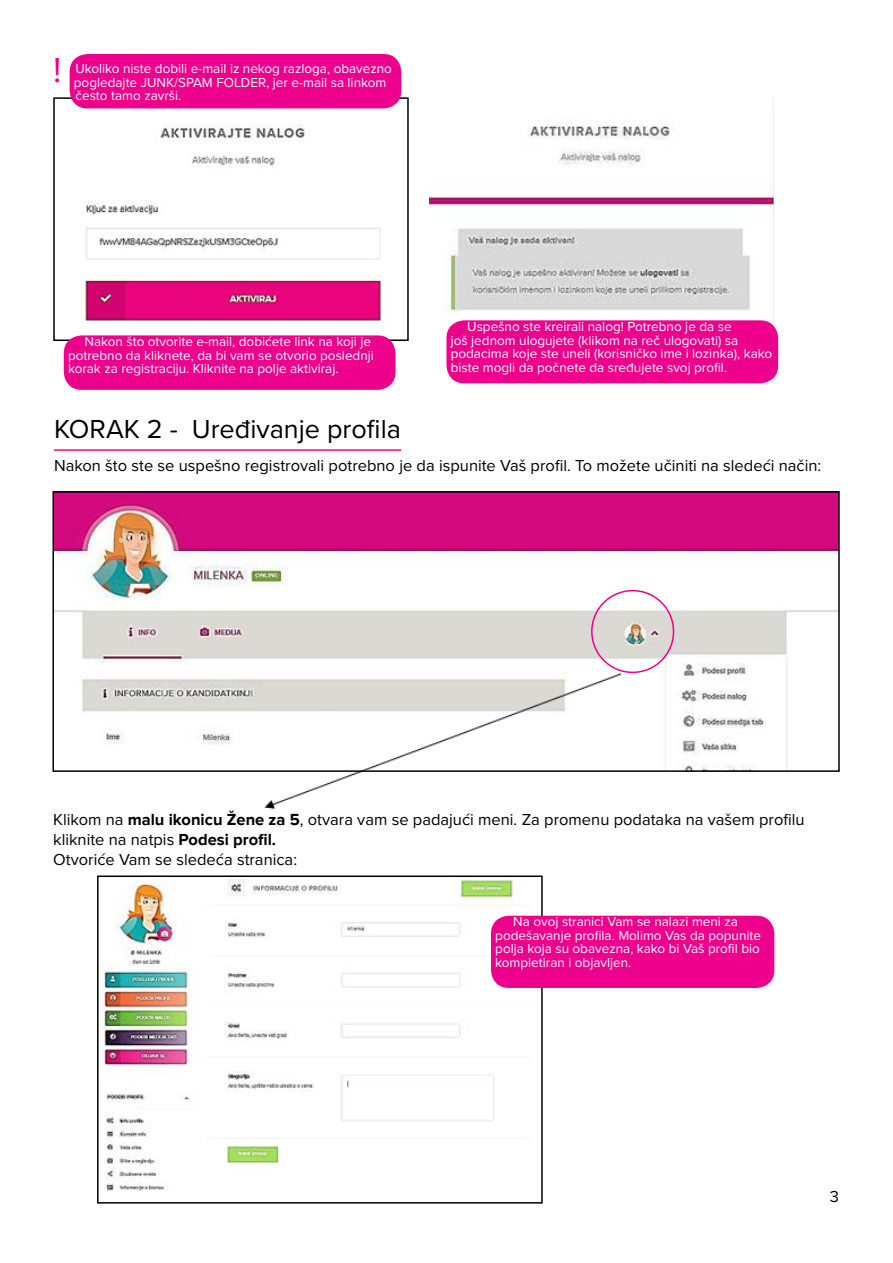
<style>
.page{position:relative;width:893px;height:1263px;background:#fff}
.page>*{position:absolute;margin:0;border:0;box-sizing:border-box;transform-origin:0 0}
.t1{font:36px "Proxima Nova";color:#ec008c}
.t2{font:27px "Proxima Nova";color:#000}
.t3{font:16.5px/19.8px "Proxima Nova";color:#000}
.t4{font:13.5px/13.5px "Proxima Nova";color:#fff}
.s1{font-weight:700}
</style>
<div class="page">
<img style="left:72px;top:100px;width:327px;height:238px">
<div style="left:64px;top:335px;width:331px;height:55px;background:#ec008c;border-radius:18px"></div>
<div style="left:70px;top:54px;width:331px;height:54px;background:#ec008c;border-radius:18px"></div>
<img style="left:429px;top:98px;width:345px;height:233px">
<div style="left:446px;top:320px;width:332px;height:63px;background:#ec008c;border-radius:18px"></div>
<hr style="left:54px;top:449px;width:347px;height:2px;background:#ec008c">
<img style="left:55px;top:494px;width:782px;height:275px">
<div style="left:52px;top:491px;width:788px;height:281px;border:2px solid #000"></div>
<div style="left:591px;top:590px;width:83px;height:83px;border:2px solid #ec008c;border-radius:50%"></div>
<img style="left:256px;top:673px;width:365px;height:137px">
<img style="left:100px;top:878px;width:440px;height:313px">
<div style="left:97px;top:875px;width:446px;height:328px;border:2px solid #000"></div>
<div style="left:491px;top:916px;width:283px;height:72px;background:#ec008c;border-radius:18px"></div>
<h1 class="t1" style="left:53px;top:44px;width:10px">!</h1>
<p class="t4" style="left:74px;top:61px;width:320px">Ukoliko niste dobili e-mail iz nekog razloga, obavezno pogledajte JUNK/SPAM FOLDER, jer e-mail sa linkom često tamo završi.</p>
<p class="t4" style="left:68px;top:334px;width:307px;text-indent:16px">Nakon što otvorite e-mail, dobićete link na koji je potrebno da kliknete, da bi vam se otvorio poslednji korak za registraciju. Kliknite na polje aktiviraj.</p>
<p class="t4" style="left:451px;top:319px;width:323px;text-indent:16px">Uspešno ste kreirali nalog! Potrebno je da se<br>još jednom ulogujete (klikom na reč ulogovati) sa podacima koje ste uneli (korisničko ime i lozinka), kako biste mogli da počnete da sređujete svoj profil.</p>
<h2 class="t2" style="left:54px;top:409px;width:348px">KORAK 2 - Uređivanje profila</h2>
<p class="t3" style="left:54px;top:454px;width:769px">Nakon što ste se uspešno registrovali potrebno je da ispunite Vaš profil. To možete učiniti na sledeći način:</p>
<p class="t3" style="left:53px;top:809px;width:753px">Klikom na <span class="s1">malu ikonicu Žene za 5</span>, otvara vam se padajući meni. Za promenu podataka na vašem profilu kliknite na natpis <span class="s1">Podesi profil.<br></span>Otvoriće Vam se sledeća stranica:</p>
<p class="t4" style="left:495px;top:914px;width:267px;text-indent:18px">Na ovoj stranici Vam se nalazi meni za podešavanje profila. Molimo Vas da popunite polja koja su obavezna, kako bi Vaš profil bio kompletiran i objavljen.</p>
<p class="t3" style="left:830px;top:1186px;width:11px">3</p>
</div>
